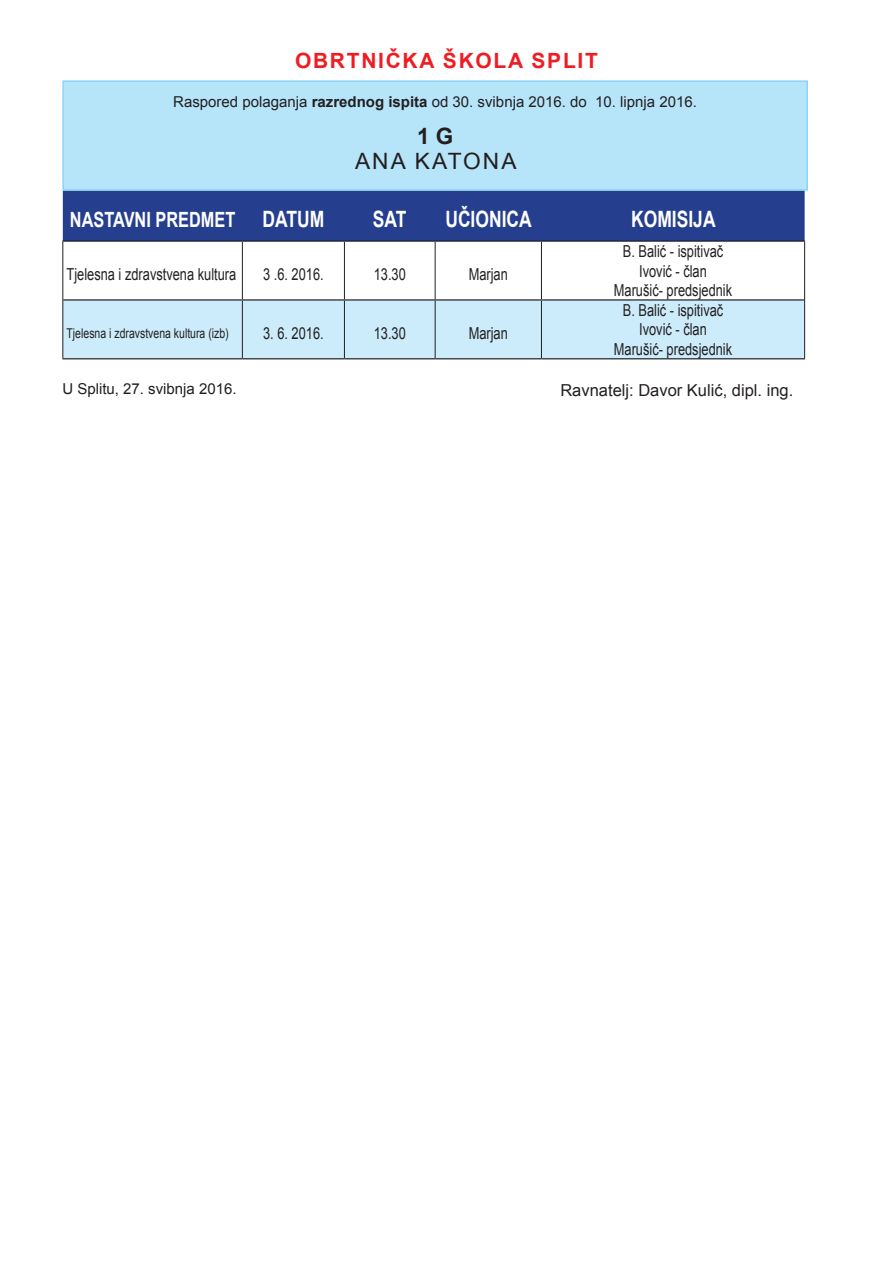
<style>
.page{position:relative;width:893px;height:1263px;background:#fff}
.page>*{position:absolute;margin:0;border:0;box-sizing:border-box;transform-origin:0 0}
.t1{font:700 22.5px "Arial";color:#fff;scale:.78 1}
.t2{font:22.5px "Arial";letter-spacing:.09em;color:#231f20}
.t3{font:700 22.5px "Arial";color:#231f20}
.t4{font:700 21px "Arial";letter-spacing:.08em;color:#ee1d23}
.t5{font:700 21px "Arial";color:#fff;scale:.78 1}
.t6{font:16.5px "Arial";color:#231f20;scale:.78 1}
.t7{font:16.5px "Arial";color:#231f20}
.t8{font:15px "Arial";color:#231f20}
.t9{font:13.5px "Arial";color:#231f20;scale:.78 1}
.s1{font-weight:700}
</style>
<div class="page">
<div style="left:63px;top:191px;width:742px;height:49px;background:#253f8e"></div>
<div style="left:63px;top:301px;width:741px;height:57px;background:#ccecfb"></div>
<hr style="left:242px;top:242px;width:1px;height:57px;background:#231f20">
<hr style="left:344px;top:242px;width:1px;height:57px;background:#231f20">
<hr style="left:435px;top:242px;width:1px;height:57px;background:#231f20">
<hr style="left:541px;top:242px;width:1px;height:57px;background:#231f20">
<hr style="left:242px;top:301px;width:1px;height:57px;background:#231f20">
<hr style="left:344px;top:301px;width:1px;height:57px;background:#231f20">
<hr style="left:435px;top:301px;width:1px;height:57px;background:#231f20">
<hr style="left:541px;top:301px;width:1px;height:57px;background:#231f20">
<hr style="left:62px;top:240px;width:180px;height:2px;background:#231f20">
<hr style="left:242px;top:240px;width:102px;height:2px;background:#231f20">
<hr style="left:344px;top:240px;width:91px;height:2px;background:#231f20">
<hr style="left:435px;top:240px;width:106px;height:2px;background:#231f20">
<hr style="left:541px;top:240px;width:264px;height:2px;background:#231f20">
<hr style="left:63px;top:299px;width:179px;height:2px;background:#231f20">
<hr style="left:242px;top:299px;width:102px;height:2px;background:#231f20">
<hr style="left:344px;top:299px;width:91px;height:2px;background:#231f20">
<hr style="left:435px;top:299px;width:106px;height:2px;background:#231f20">
<hr style="left:541px;top:299px;width:263px;height:2px;background:#231f20">
<hr style="left:62px;top:358px;width:180px;height:1px;background:#231f20">
<hr style="left:242px;top:358px;width:102px;height:1px;background:#231f20">
<hr style="left:344px;top:358px;width:91px;height:1px;background:#231f20">
<hr style="left:435px;top:358px;width:106px;height:1px;background:#231f20">
<hr style="left:541px;top:358px;width:264px;height:1px;background:#231f20">
<hr style="left:62px;top:242px;width:1px;height:58px;background:#231f20">
<hr style="left:804px;top:242px;width:1px;height:58px;background:#231f20">
<hr style="left:62px;top:300px;width:1px;height:58px;background:#231f20">
<hr style="left:804px;top:300px;width:1px;height:58px;background:#231f20">
<div style="left:63px;top:81px;width:744px;height:109px;background:#b6e4f9"></div>
<div style="left:62px;top:80px;width:746px;height:111px;border:2px solid #89d6f7"></div>
<p class="t4" style="left:295px;top:47px;width:304px">OBRTNIČKA ŠKOLA SPLIT</p>
<p class="t8" style="left:173px;top:92px;width:525px">Raspored polaganja <span class="s1">razrednog ispita</span> od 30. svibnja 2016. do 10. lipnja 2016.</p>
<p class="t3" style="left:417px;top:121px;width:38px">1 G</p>
<p class="t2" style="left:355px;top:146px;width:163px">ANA KATONA</p>
<p class="t5" style="left:70px;top:205px;width:214px">NASTAVNI PREDMET</p>
<p class="t1" style="left:262px;top:205px;width:81px">DATUM</p>
<p class="t1" style="left:373px;top:205px;width:45px">SAT</p>
<p class="t1" style="left:445px;top:205px;width:112px">UČIONICA</p>
<p class="t1" style="left:631px;top:205px;width:110px">KOMISIJA</p>
<p class="t6" style="left:67px;top:263px;width:219px">Tjelesna i zdravstvena kultura</p>
<p class="t6" style="left:263px;top:263px;width:79px">3 .6. 2016.</p>
<p class="t6" style="left:374px;top:263px;width:43px">13.30</p>
<p class="t6" style="left:469px;top:263px;width:52px">Marjan</p>
<p class="t9" style="left:67px;top:324px;width:209px">Tjelesna i zdravstvena kultura (izb)</p>
<p class="t6" style="left:263px;top:322px;width:79px">3. 6. 2016.</p>
<p class="t6" style="left:374px;top:322px;width:43px">13.30</p>
<p class="t6" style="left:469px;top:322px;width:52px">Marjan</p>
<p class="t6" style="left:623px;top:240px;width:130px">B. Balić - ispitivač</p>
<p class="t6" style="left:639px;top:260px;width:88px">Ivović - član</p>
<p class="t6" style="left:614px;top:280px;width:153px">Marušić- predsjednik</p>
<p class="t6" style="left:623px;top:299px;width:130px">B. Balić - ispitivač</p>
<p class="t6" style="left:639px;top:319px;width:88px">Ivović - član</p>
<p class="t6" style="left:614px;top:339px;width:153px">Marušić- predsjednik</p>
<p class="t8" style="left:62px;top:379px;width:176px">U Splitu, 27. svibnja 2016.</p>
<p class="t7" style="left:560px;top:379px;width:234px">Ravnatelj: Davor Kulić, dipl. ing.</p>
</div>
